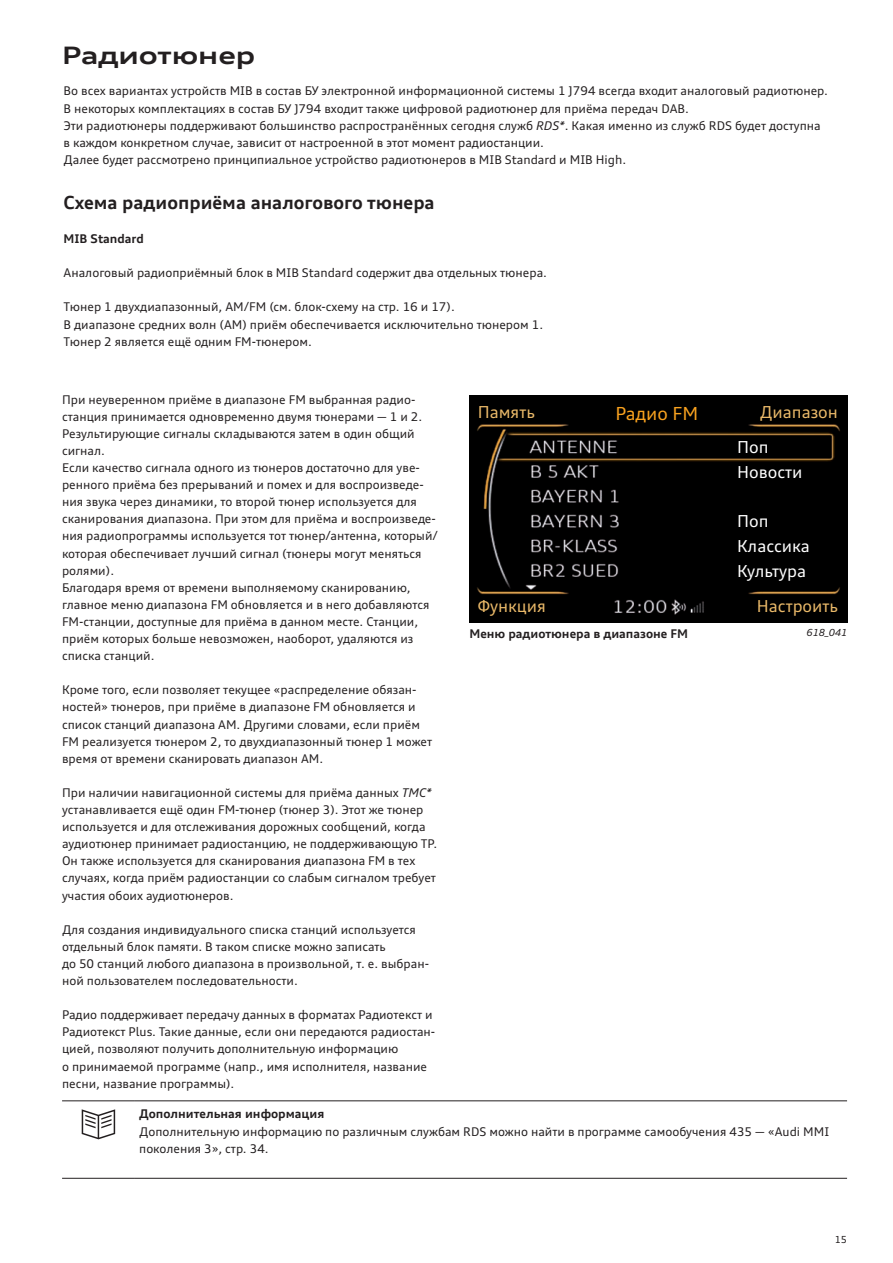
<style>
.page{position:relative;width:893px;height:1263px;background:#fff}
.page>*{position:absolute;margin:0;border:0;box-sizing:border-box;transform-origin:0 0}
.t1{font:700 expanded 24px "Audi Type";color:#231f20}
.t2{font:700 18px "Audi Type";color:#231f20}
.t3{font:18px "Audi Type";color:#f9a21f}
.t4{font:16.5px "Audi Type";color:#eab969}
.t5{font:16.5px/24.6px "Audi Type";color:#fff}
.t6{font:12px/17.1px "Audi Type";color:#231f20}
.t7{font:700 12px "Audi Type";color:#231f20}
.t8{font:italic 9.75px "Audi Type";color:#231f20}
.t9{font:9.75px "Audi Type";color:#231f20}
.s1{font-style:italic}
</style>
<div class="page">
<img style="left:469px;top:396px;width:378px;height:227px">
<hr style="left:62px;top:1100px;width:73px;height:1px;background:#231f20">
<hr style="left:62px;top:1178px;width:73px;height:1px;background:#231f20">
<hr style="left:135px;top:1100px;width:712px;height:1px;background:#231f20">
<hr style="left:135px;top:1178px;width:712px;height:1px;background:#231f20">
<svg style="left:82px;top:1109px;width:33px;height:30px"></svg>
<h1 class="t1" style="left:62px;top:41px;width:195px">Радиотюнер</h1>
<p class="t6" style="left:64px;top:82px;width:766px">Во всех вариантах устройств MIB в состав БУ электронной информационной системы 1 J794 всегда входит аналоговый радиотюнер.<br>В некоторых комплектациях в состав БУ J794 входит также цифровой радиотюнер для приёма передач DAB.<br>Эти радиотюнеры поддерживают большинство распространённых сегодня служб <span class="s1">RDS*</span>. Какая именно из служб RDS будет доступна в каждом конкретном случае, зависит от настроенной в этот момент радиостанции.<br>Далее будет рассмотрено принципиальное устройство радиотюнеров в MIB Standard и MIB High.</p>
<h2 class="t2" style="left:64px;top:191px;width:373px">Схема радиоприёма аналогового тюнера</h2>
<p class="t7" style="left:64px;top:231px;width:82px">MIB Standard</p>
<p class="t6" style="left:64px;top:264px;width:485px">Аналоговый радиоприёмный блок в MIB Standard содержит два отдельных тюнера.</p>
<p class="t6" style="left:64px;top:298px;width:481px">Тюнер 1 двухдиапазонный, AM/FM (см. блок-схему на стр. 16 и 17).<br>В диапазоне средних волн (AM) приём обеспечивается исключительно тюнером 1.<br>Тюнер 2 является ещё одним FM-тюнером.</p>
<p class="t6" style="left:62px;top:391px;width:377px">При неуверенном приёме в диапазоне FM выбранная радио&shy;станция принимается одновременно двумя тюнерами — 1 и 2.<br>Результирующие сигналы складываются затем в один общий сигнал.<br>Если качество сигнала одного из тюнеров достаточно для уве&shy;ренного приёма без прерываний и помех и для воспроизведе&shy;ния звука через динамики, то второй тюнер используется для сканирования диапазона. При этом для приёма и воспроизведе&shy;ния радиопрограммы используется тот тюнер/антенна, который/ которая обеспечивает лучший сигнал (тюнеры могут меняться ролями).<br>Благодаря время от времени выполняемому сканированию, главное меню диапазона FM обновляется и в него добавляются FM-станции, доступные для приёма в данном месте. Станции, приём которых больше невозможен, наоборот, удаляются из списка станций.</p>
<p class="t6" style="left:62px;top:681px;width:371px">Кроме того, если позволяет текущее «распределение обязан&shy;ностей» тюнеров, при приёме в диапазоне FM обновляется и список станций диапазона AM. Другими словами, если приём FM реализуется тюнером 2, то двухдиапазонный тюнер 1 может время от времени сканировать диапазон AM.</p>
<p class="t6" style="left:62px;top:784px;width:377px">При наличии навигационной системы для приёма данных <span class="s1">TMC* </span>устанавливается ещё один FM-тюнер (тюнер 3). Этот же тюнер используется и для отслеживания дорожных сообщений, когда аудиотюнер принимает радиостанцию, не поддерживающую TP.<br>Он также используется для сканирования диапазона FM в тех случаях, когда приём радиостанции со слабым сигналом требует участия обоих аудиотюнеров.</p>
<p class="t6" style="left:62px;top:921px;width:368px">Для создания индивидуального списка станций используется отдельный блок памяти. В таком списке можно записать<br>до 50 станций любого диапазона в произвольной, т. е. выбран&shy;ной пользователем последовательности.</p>
<p class="t6" style="left:62px;top:1006px;width:375px">Радио поддерживает передачу данных в форматах Радиотекст и Радиотекст Plus. Такие данные, если они передаются радиостан&shy;цией, позволяют получить дополнительную информацию<br>о принимаемой программе (напр., имя исполнителя, название песни, название программы).</p>
<h3 class="t4" style="left:478px;top:402px;width:59px">Память</h3>
<h3 class="t4" style="left:478px;top:596px;width:70px">Функция</h3>
<h2 class="t3" style="left:615px;top:402px;width:84px">Радио FM</h2>
<h3 class="t4" style="left:760px;top:402px;width:80px">Диапазон</h3>
<h3 class="t5" style="left:737px;top:435px;width:67px">Поп<br>Новости</h3>
<h3 class="t5" style="left:737px;top:509px;width:74px">Поп<br>Классика<br>Культура</h3>
<h3 class="t4" style="left:757px;top:596px;width:83px">Настроить</h3>
<p class="t7" style="left:469px;top:626px;width:220px">Меню радиотюнера в диапазоне FM</p>
<p class="t8" style="left:806px;top:626px;width:42px">618_041</p>
<p class="t7" style="left:139px;top:1107px;width:187px">Дополнительная информация</p>
<p class="t6" style="left:139px;top:1122px;width:692px">Дополнительную информацию по различным службам RDS можно найти в программе самообучения 435 — «Audi MMI поколения 3», стр. 34.</p>
<p class="t9" style="left:835px;top:1233px;width:14px">15</p>
</div>
